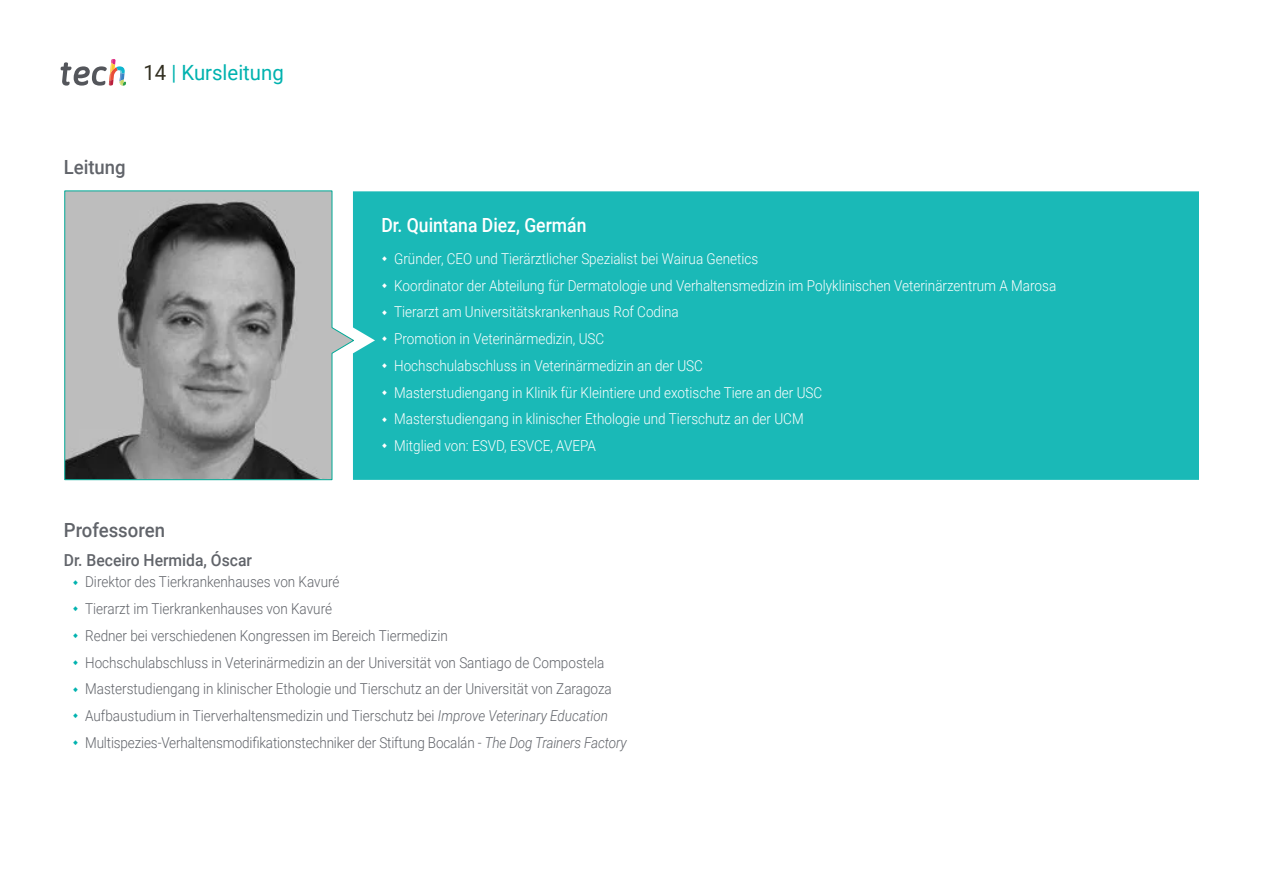
<style>
.page{position:relative;width:1263px;height:893px;background:#fff}
.page>*{position:absolute;margin:0;border:0;box-sizing:border-box;transform-origin:0 0}
.t1{font:21px "Roboto";color:#00b2af}
.t2{font:500 19.5px "Roboto";color:#fff;scale:.9 1}
.t3{font:500 19.5px "Roboto";color:#61646a;scale:.95 1}
.t4{font:500 16.5px "Roboto";color:#61646a;scale:.95 1}
.t5{font:300 15px/26.7px "Roboto";color:#61646a;scale:.9 1}
.t6{font:300 15px/26.7px "Roboto";color:#fff;scale:.9 1}
.s1{color:#312e20}
.s2{font-style:italic}
</style>
<div class="page">
<svg style="left:61px;top:59px;width:65px;height:27px"></svg>
<div style="left:354px;top:191px;width:845px;height:289px;background:#1ab9b7"></div>
<svg style="left:64px;top:191px;width:290px;height:289px;background:#969b9b"></svg>
<svg style="left:382px;top:256px;width:5px;height:5px"></svg>
<svg style="left:382px;top:283px;width:5px;height:5px"></svg>
<svg style="left:382px;top:310px;width:5px;height:5px"></svg>
<svg style="left:382px;top:336px;width:5px;height:5px"></svg>
<svg style="left:382px;top:363px;width:5px;height:5px"></svg>
<svg style="left:382px;top:390px;width:5px;height:5px"></svg>
<svg style="left:382px;top:417px;width:5px;height:5px"></svg>
<svg style="left:382px;top:443px;width:5px;height:5px"></svg>
<h1 class="t1" style="left:144px;top:57px;width:142px"><span class="s1">14</span> | Kursleitung</h1>
<h2 class="t3" style="left:64px;top:153px;width:67px">Leitung</h2>
<h2 class="t2" style="left:381px;top:211px;width:229px">Dr. Quintana Diez, Germán</h2>
<p class="t6" style="left:394px;top:245px;width:737px">Gründer, CEO und Tierärztlicher Spezialist bei Wairua Genetics<br>Koordinator der Abteilung für Dermatologie und Verhaltensmedizin im Polyklinischen Veterinärzentrum A Marosa Tierarzt am Universitätskrankenhaus Rof Codina<br>Promotion in Veterinärmedizin, USC<br>Hochschulabschluss in Veterinärmedizin an der USC<br>Masterstudiengang in Klinik für Kleintiere und exotische Tiere an der USC<br>Masterstudiengang in klinischer Ethologie und Tierschutz an der UCM<br>Mitglied von: ESVD, ESVCE, AVEPA</p>
<h2 class="t3" style="left:64px;top:516px;width:108px">Professoren</h2>
<p class="t4" style="left:64px;top:549px;width:200px">Dr. Beceiro Hermida, Óscar</p>
<p class="t5" style="left:85px;top:568px;width:603px">Direktor des Tierkrankenhauses von Kavuré<br>Tierarzt im Tierkrankenhauses von Kavuré<br>Redner bei verschiedenen Kongressen im Bereich Tiermedizin<br>Hochschulabschluss in Veterinärmedizin an der Universität von Santiago de Compostela Masterstudiengang in klinischer Ethologie und Tierschutz an der Universität von Zaragoza Aufbaustudium in Tierverhaltensmedizin und Tierschutz bei <span class="s2">Improve Veterinary Education </span>Multispezies-Verhaltensmodifikationstechniker der Stiftung Bocalán - <span class="s2">The Dog Trainers Factory</span></p>
</div>
